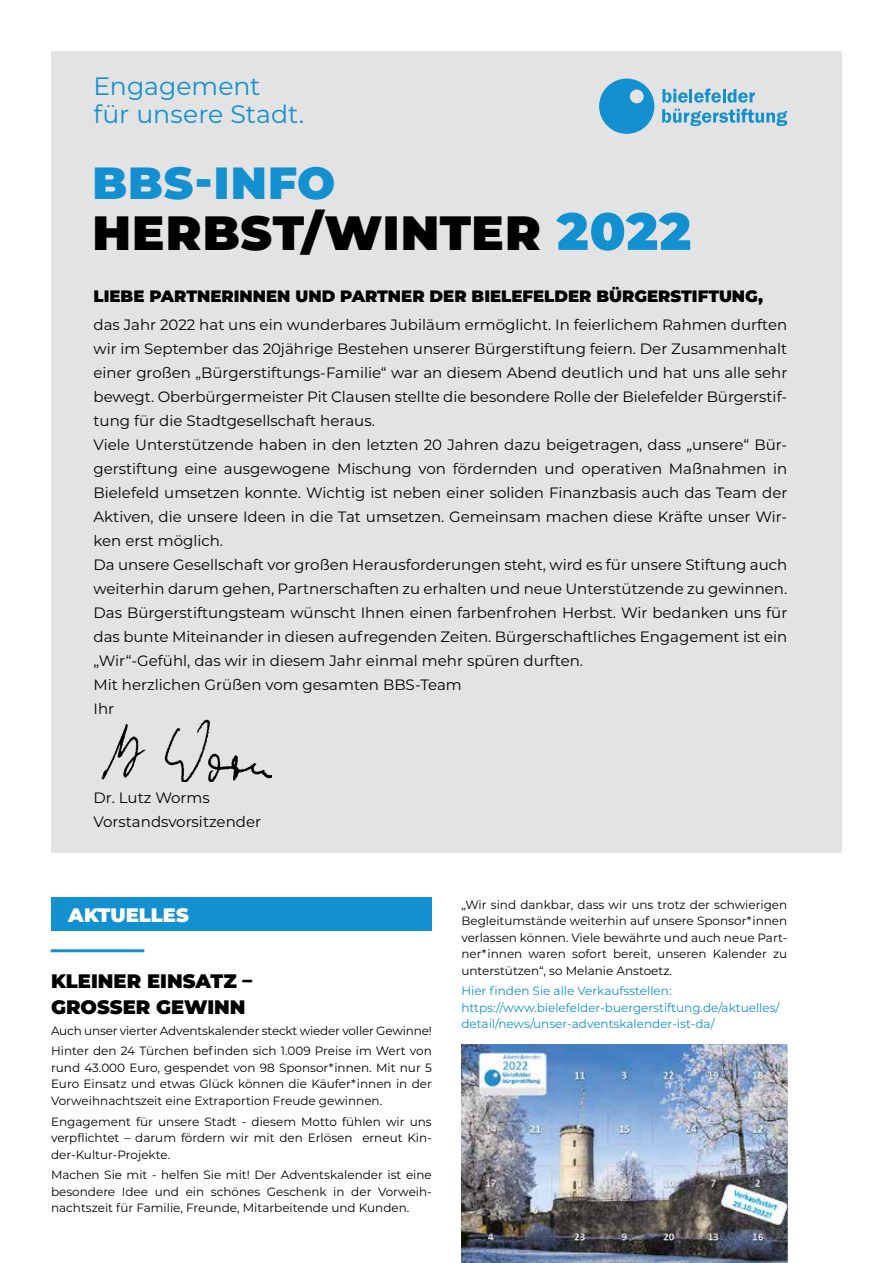
<style>
.page{position:relative;width:893px;height:1263px;background:#fff}
.page>*{position:absolute;margin:0;border:0;box-sizing:border-box;transform-origin:0 0}
.t1{font:900 48px "Montserrat";letter-spacing:.02em;color:#000}
.t2{font:900 45px "Montserrat";letter-spacing:.02em;color:#1290d0}
.t3{font:25.2px/28px "Montserrat";color:#1290d0}
.t4{font:900 19.5px/25.5px "Montserrat";color:#000}
.t5{font:900 19.5px "Montserrat";color:#fff}
.t6{font:900 16.5px "Montserrat";color:#000}
.t7{font:15px/24px "Montserrat";color:#000}
.t8{font:12px/16.5px "Montserrat";color:#000;text-align:justify}
.t9{font:12px/16.5px "Montserrat";color:#1290d0}
.s1{font-size:52.2px;color:#1290d0}
</style>
<div class="page">
<div style="left:51px;top:51px;width:791px;height:802px;background:#e3e3e3"></div>
<img style="left:101px;top:719px;width:171px;height:62px">
<img style="left:461px;top:1045px;width:326px;height:218px">
<div style="left:51px;top:897px;width:381px;height:33px;background:#1290d0"></div>
<hr style="left:51px;top:949px;width:93px;height:3px;background:#1290d0">
<div style="left:594px;top:73px;width:66px;height:66px;border:11px solid #e3e3e3;border-radius:50%"></div>
<svg style="left:599px;top:79px;width:55px;height:55px"></svg>
<svg style="left:662px;top:89px;width:93px;height:14px"></svg>
<svg style="left:662px;top:109px;width:125px;height:17px"></svg>
<h3 class="t3" style="left:94px;top:72px;width:212px">Engagement<br>für unsere Stadt.</h3>
<h2 class="t2" style="left:92px;top:149px;width:244px">BBS-INFO</h2>
<h1 class="t1" style="left:92px;top:197px;width:600px">HERBST/WINTER <span class="s1">2022</span></h1>
<p class="t6" style="left:94px;top:284px;width:671px">LIEBE PARTNERINNEN UND PARTNER DER BIELEFELDER BÜRGERSTIFTUNG,</p>
<p class="t7" style="left:94px;top:312px;width:695px">das Jahr 2022 hat uns ein wunderbares Jubiläum ermöglicht. In feierlichem Rahmen durften wir im September das 20jährige Bestehen unserer Bürgerstiftung feiern. Der Zusammenhalt einer großen „Bürgerstiftungs-Familie“ war an diesem Abend deutlich und hat uns alle sehr bewegt. Oberbürgermeister Pit Clausen stellte die besondere Rolle der Bielefelder Bürgerstif&shy;tung für die Stadtgesellschaft heraus.<br>Viele Unterstützende haben in den letzten 20 Jahren dazu beigetragen, dass „unsere“ Bür&shy;gerstiftung eine ausgewogene Mischung von fördernden und operativen Maßnahmen in Bielefeld umsetzen konnte. Wichtig ist neben einer soliden Finanzbasis auch das Team der Aktiven, die unsere Ideen in die Tat umsetzen. Gemeinsam machen diese Kräfte unser Wir&shy;ken erst möglich.<br>Da unsere Gesellschaft vor großen Herausforderungen steht, wird es für unsere Stiftung auch weiterhin darum gehen, Partnerschaften zu erhalten und neue Unterstützende zu gewinnen.<br>Das Bürgerstiftungsteam wünscht Ihnen einen farbenfrohen Herbst. Wir bedanken uns für das bunte Miteinander in diesen aufregenden Zeiten. Bürgerschaftliches Engagement ist ein „Wir“-Gefühl, das wir in diesem Jahr einmal mehr spüren durften.<br>Mit herzlichen Grüßen vom gesamten BBS-Team<br>Ihr</p>
<p class="t7" style="left:94px;top:785px;width:169px">Dr. Lutz Worms<br>Vorstandsvorsitzender</p>
<h3 class="t5" style="left:68px;top:900px;width:122px">AKTUELLES</h3>
<p class="t8" style="left:461px;top:896px;width:327px">„Wir sind dankbar, dass wir uns trotz der schwierigen Begleitumstände weiterhin auf unsere Sponsor*innen verlassen können. Viele bewährte und auch neue Part&shy;ner*innen waren sofort bereit, unseren Kalender zu unterstützen“, so Melanie Anstoetz.</p>
<p class="t9" style="left:461px;top:982px;width:320px">Hier finden Sie alle Verkaufsstellen: https://www.bielefelder-buergerstiftung.de/aktuelles/ detail/news/unser-adventskalender-ist-da/</p>
<h3 class="t4" style="left:51px;top:967px;width:203px">KLEINER EINSATZ –<br>GROSSER GEWINN</h3>
<p class="t8" style="left:51px;top:1019px;width:382px;line-height:20.7px">Auch unser vierter Adventskalender steckt wieder voller Gewinne!<br>Hinter den 24 Türchen befinden sich 1.009 Preise im Wert von</p>
<p class="t8" style="left:51px;top:1059px;width:382px">rund 43.000 Euro, gespendet von 98 Sponsor*innen. Mit nur 5<br>Euro Einsatz und etwas Glück können die Käufer*innen in der Vorweihnachtszeit eine Extraportion Freude gewinnen.</p>
<p class="t8" style="left:51px;top:1113px;width:382px">Engagement für unsere Stadt - diesem Motto fühlen wir uns verpflichtet – darum fördern wir mit den Erlösen erneut Kin&shy;der-Kultur-Projekte.</p>
<p class="t8" style="left:51px;top:1166px;width:382px">Machen Sie mit - helfen Sie mit! Der Adventskalender ist eine besondere Idee und ein schönes Geschenk in der Vorweih&shy;nachtszeit für Familie, Freunde, Mitarbeitende und Kunden.</p>
</div>
